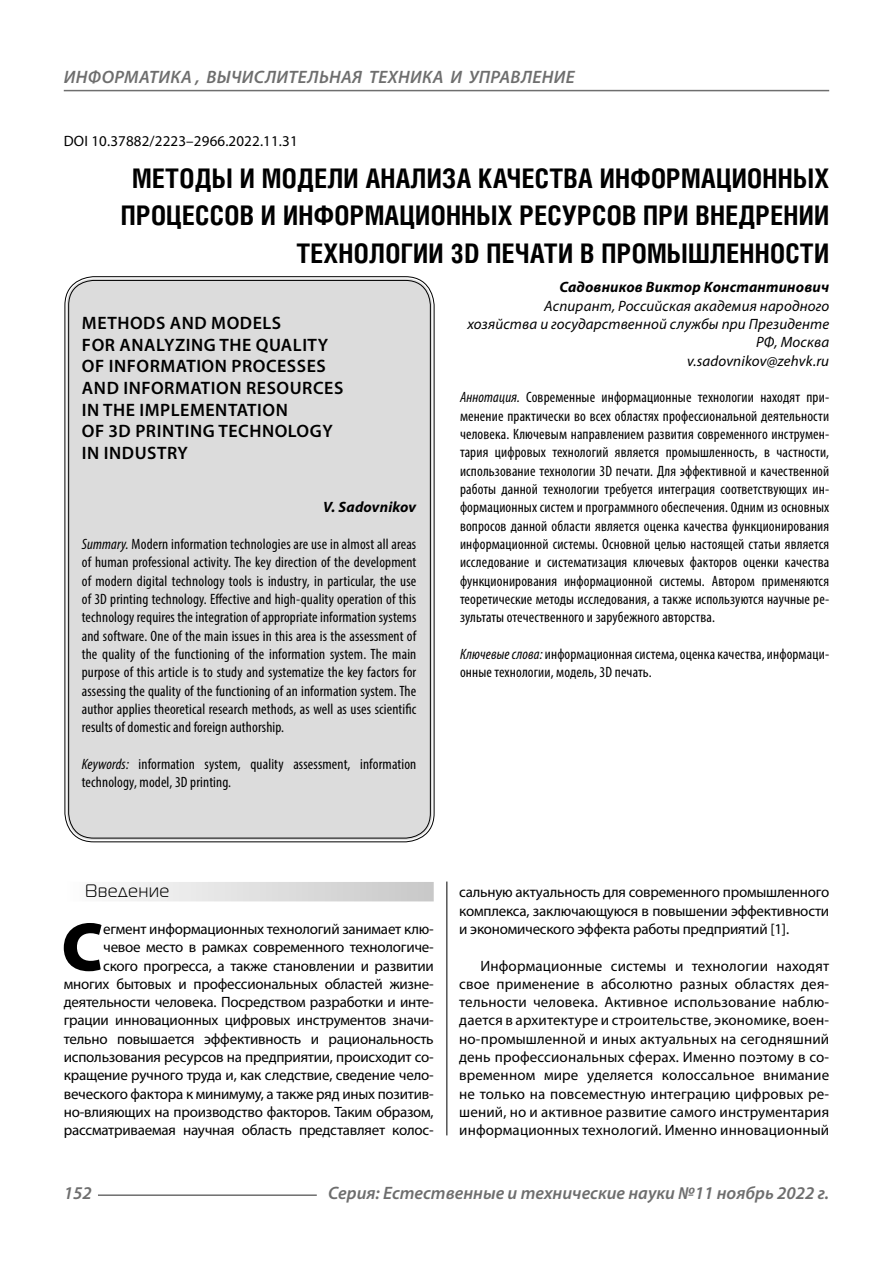
<style>
.page{position:relative;width:893px;height:1263px;background:#fff}
.page>*{position:absolute;margin:0;border:0;box-sizing:border-box;transform-origin:0 0}
.Bukvica{font:900 69.3px "Myriad Pro";color:#000}
.Header{font:700 27px/37.5px "Helios Cond C";letter-spacing:.01em;color:#000;text-align:right}
.Header-eng{font:600 18px/21.6px "Myriad Pro";letter-spacing:.03em;color:#000}
.t1{font:italic 600 18px "Myriad Pro";color:#6e6e6e}
.Subheader{font:18px "Magistral C";letter-spacing:.05em;color:#000}
.Annotation-rus{font:condensed 15px/18.3px "Myriad Pro";letter-spacing:.01em;color:#000;text-align:justify}
.Annotation-eng{font:condensed 15px/18.3px "Myriad Pro";letter-spacing:.01em;color:#000;text-align:justify}
.Bukvica-2{font:15px/18.3px "Myriad Pro";letter-spacing:-.015em;color:#000;text-align:right}
.Normal{font:15px/18.3px "Myriad Pro";letter-spacing:.01em;color:#000;text-align:justify}
.Author-doc{font:italic 15px/18.3px "Myriad Pro";letter-spacing:.01em;color:#000;text-align:right}
.DOI{font:15px "Myriad Pro";letter-spacing:.01em;color:#000}
.Author{font:italic 700 15px "Myriad Pro";letter-spacing:.01em;color:#000}
.Author-email{font:italic 15px "Myriad Pro";letter-spacing:.01em;color:#000}
.Author-eng{font:italic 700 15px "Myriad Pro";letter-spacing:.01em;color:#000}
.s1{font-style:italic}
</style>
<div class="page">
<hr style="left:446px;top:879px;width:1px;height:256px;background:#000">
<div style="left:64px;top:882px;width:370px;height:19px;background:linear-gradient(to right,#fcfcfc,#c8c8c8)"></div>
<div style="left:67px;top:279px;width:365px;height:561px;background:#dcdcdc;border-radius:27px"></div>
<hr style="left:98px;top:1194px;width:219px;height:2px;background:#6e6e6e">
<hr style="left:64px;top:90px;width:765px;height:1px;background:#6e6e6e">
<p class="t1" style="left:64px;top:66px;width:25px">Информатика</p>
<p class="t1" style="left:195px;top:66px;width:48px">, вычислител</p>
<p class="t1" style="left:319px;top:66px;width:23px">ьная</p>
<p class="t1" style="left:369px;top:66px;width:12px">техника</p>
<p class="t1" style="left:450px;top:66px;width:31px">и управление</p>
<p class="DOI" style="left:64px;top:132px;width:235px">DOI 10.37882/2223–2966.2022.11.31</p>
<p class="Header" style="left:121px;top:159px;width:710px">МЕТОДЫ И МОДЕЛИ АНАЛИЗА КАЧЕСТВА ИНФОРМАЦИОННЫХ<br>ПРОЦЕССОВ И ИНФОРМАЦИОННЫХ РЕСУРСОВ ПРИ ВНЕДРЕНИИ<br>ТЕХНОЛОГИИ 3D ПЕЧАТИ В ПРОМЫШЛЕННОСТИ</p>
<p class="Author" style="left:559px;top:278px;width:271px">Садовников Виктор Константинович</p>
<p class="Author-doc" style="left:467px;top:296px;width:363px">Аспирант, Российская академия народного<br>хозяйства и государственной службы при Президенте<br>РФ, Москва</p>
<p class="Author-email" style="left:687px;top:351px;width:144px">v.sadovnikov@zehvk.ru</p>
<p class="Annotation-rus" style="left:460px;top:388px;width:371px"><span class="s1">Аннотация.</span> Современные информационные технологии находят при&shy;менение практически во всех областях профессиональной деятельности человека. Ключевым направлением развития современного инструмен&shy;тария цифровых технологий является промышленность, в частности, использование технологии 3D печати. Для эффективной и качественной работы данной технологии требуется интеграция соответствующих ин&shy;формационных систем и программного обеспечения. Одним из основных вопросов данной области является оценка качества функционирования информационной системы. Основной целью настоящей статьи является исследование и систематизация ключевых факторов оценки качества функционирования информационной системы. Автором применяются теоретические методы исследования, а также используются научные ре&shy;зультаты отечественного и зарубежного авторства.</p>
<p class="Annotation-rus" style="left:460px;top:645px;width:371px"><span class="s1">Ключевые слова:</span> информационная система, оценка качества, информаци&shy;онные технологии, модель, 3D печать.</p>
<p class="Header-eng" style="left:82px;top:312px;width:263px">METHODS AND MODELS<br>FOR ANALYZING THE QUALITY<br>OF INFORMATION PROCESSES<br>AND INFORMATION RESOURCES<br>IN THE IMPLEMENTATION<br>OF 3D PRINTING TECHNOLOGY<br>IN INDUSTRY</p>
<p class="Author-eng" style="left:323px;top:498px;width:95px">V. Sadovnikov</p>
<p class="Annotation-eng" style="left:82px;top:535px;width:336px"><span class="s1">Summary.</span> Modern information technologies are use in almost all areas of human professional activity. The key direction of the development of modern digital technology tools is industry, in particular, the use of 3D printing technology. Effective and high-quality operation of this technology requires the integration of appropriate information systems and software. One of the main issues in this area is the assessment of the quality of the functioning of the information system. The main purpose of this article is to study and systematize the key factors for assessing the quality of the functioning of an information system. The author applies theoretical research methods, as well as uses scientific results of domestic and foreign authorship.</p>
<p class="Annotation-eng" style="left:82px;top:755px;width:336px"><span class="s1">Keywords:</span> information system, quality assessment, information technology, model, 3D printing.</p>
<p class="Subheader" style="left:85px;top:881px;width:86px">Введение</p>
<p class="Bukvica" style="left:61px;top:901px;width:43px">С</p>
<p class="Bukvica-2" style="left:64px;top:919px;width:371px">егмент информационных технологий занимает клю&shy;чевое место в рамках современного технологиче-<br>ского прогресса, а также становлении и развитии многих бытовых и профессиональных областей жизне&shy;деятельности человека. Посредством разработки и инте&shy;грации инновационных цифровых инструментов значи&shy;тельно повышается эффективность и рациональность использования ресурсов на предприятии, происходит со&shy;кращение ручного труда и, как следствие, сведение чело&shy;веческого фактора к минимуму, а также ряд иных позитив&shy;но-влияющих на производство факторов. Таким образом, рассматриваемая научная область представляет колос-</p>
<p class="Bukvica-2" style="left:459px;top:883px;width:371px;text-align:justify">сальную актуальность для современного промышленного комплекса, заключающуюся в повышении эффективности и экономического эффекта работы предприятий [1].</p>
<p class="Normal" style="left:459px;top:956px;width:371px;text-indent:21px">Информационные системы и технологии находят свое применение в абсолютно разных областях дея&shy;тельности человека. Активное использование наблю&shy;дается в архитектуре и строительстве, экономике, воен&shy;но-промышленной и иных актуальных на сегодняшний день профессиональных сферах. Именно поэтому в со&shy;временном мире уделяется колоссальное внимание не только на повсеместную интеграцию цифровых ре&shy;шений, но и активное развитие самого инструментария информационных технологий. Именно инновационный</p>
<p class="t1" style="left:64px;top:1182px;width:30px">152</p>
<p class="t1" style="left:328px;top:1182px;width:503px">Серия: Естественные и технические науки №11 ноябрь 2022 г.</p>
</div>
